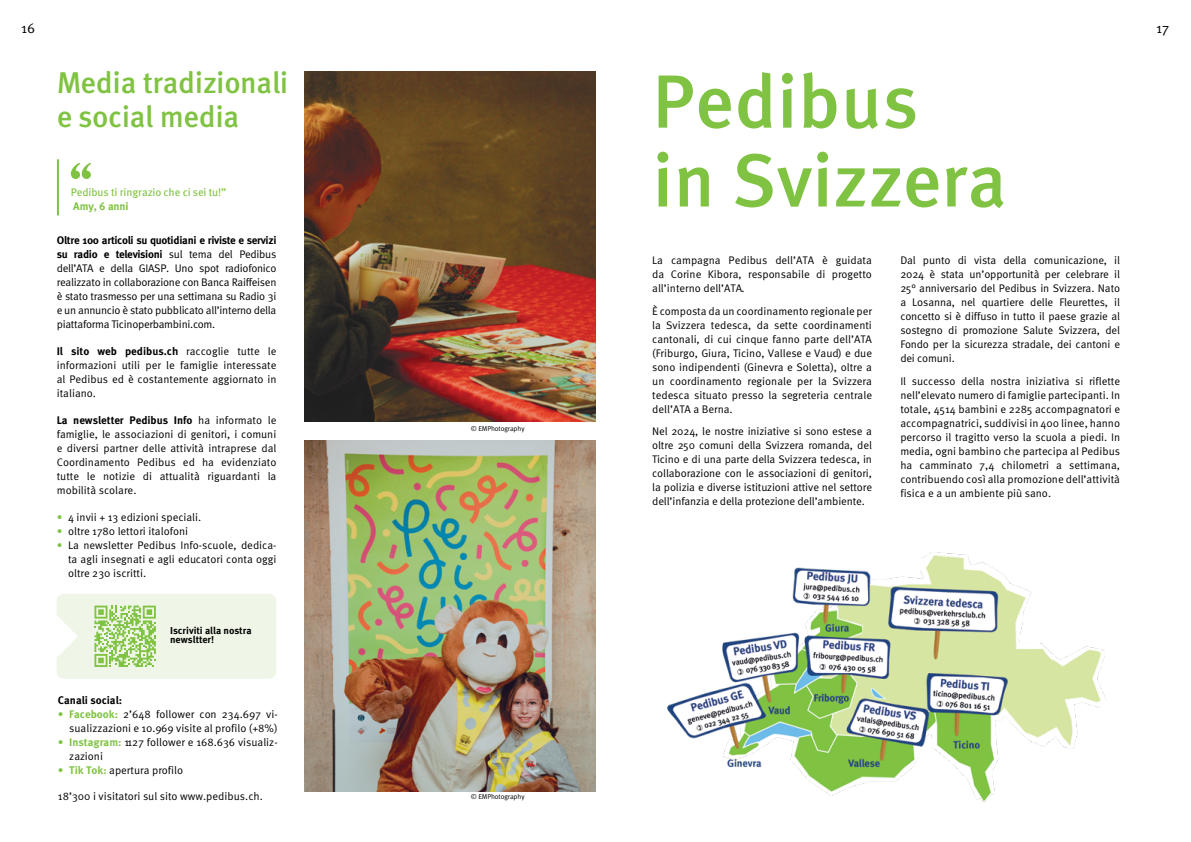
<style>
.page{position:relative;width:1191px;height:842px;background:#fff}
.page>*{position:absolute;margin:0;border:0;box-sizing:border-box;transform-origin:0 0}
.t1{font:500 75.3px/78.8px "FF Meta Pro";color:#80c342}
.t2{font:500 30px/33px "FF Meta Pro";letter-spacing:-.01em;color:#80c342}
.t3{font:14px "FF Meta Pro";color:#000}
.t4{font:11px/14px "FF Meta Pro";color:#000;text-align:justify}
.t5{font:11px "FF Meta Pro";letter-spacing:-.01em;color:#80c342}
.t6{font:700 11px "FF Meta Pro";color:#000}
.t7{font:700 11px "FF Meta Pro";letter-spacing:-.01em;color:#80c342}
.t8{font:700 10px/9px "FF Meta Pro";color:#000}
.t9{font:7px "FF Meta Pro";letter-spacing:-.02em;color:#000}
.s1{font-weight:700}
.s2{color:#80c342}
.s3{font-weight:700;color:#80c342}
</style>
<div class="page">
<img style="left:667px;top:552px;width:439px;height:251px">
<img style="left:305px;top:71px;width:290px;height:351px">
<img style="left:305px;top:441px;width:290px;height:350px">
<hr style="left:57px;top:159px;width:2px;height:56px;background:#80c342">
<svg style="left:71px;top:163px;width:20px;height:16px"></svg>
<svg style="left:57px;top:594px;width:219px;height:85px"></svg>
<p class="t3" style="left:21px;top:18px;width:16px">16</p>
<p class="t3" style="left:1156px;top:18px;width:15px">17</p>
<h2 class="t2" style="left:57px;top:65px;width:233px">Media tradizionali e social media</h2>
<p class="t5" style="left:71px;top:184px;width:157px">Pedibus ti ringrazio che ci sei tu!”</p>
<p class="t7" style="left:73px;top:198px;width:57px">Amy, 6 anni</p>
<p class="t4" style="left:57px;top:233px;width:221px"><span class="s1">Oltre 100 articoli su quotidiani e riviste e servizi su radio e televisioni</span> sul tema del Pedibus dell’ATA e della GIASP. Uno spot radiofonico realizzato in collaborazione con Banca Raiffeisen è stato trasmesso per una settimana su Radio 3i e un annuncio è stato pubblicato all’interno della piattaforma Ticinoperbambini.com.</p>
<p class="t4" style="left:57px;top:344px;width:221px"><span class="s1">Il sito web pedibus.ch</span> raccoglie tutte le informazioni utili per le famiglie interessate al Pedibus ed è costantemente aggiornato in italiano.</p>
<p class="t4" style="left:57px;top:412px;width:221px"><span class="s1">La newsletter Pedibus Info</span> ha informato le famiglie, le associazioni di genitori, i comuni e diversi partner delle attività intraprese dal Coordinamento Pedibus ed ha evidenziato tutte le notizie di attualità riguardanti la mobilità scolare.</p>
<p class="t4" style="left:57px;top:509px;width:146px"><span class="s2">•</span> 4 invii + 13 edizioni speciali.</p>
<p class="t4" style="left:57px;top:523px;width:133px"><span class="s2">•</span> oltre 1780 lettori italofoni</p>
<p class="t4" style="left:68px;top:537px;width:210px;text-indent:-11px"><span class="s2">•</span> La newsletter Pedibus Info-scuole, dedica&shy;ta agli insegnati e agli educatori conta oggi oltre 230 iscritti.</p>
<p class="t8" style="left:170px;top:626px;width:83px">Iscriviti alla nostra newsltter!</p>
<p class="t6" style="left:58px;top:692px;width:66px">Canali social:</p>
<p class="t4" style="left:58px;top:707px;width:221px;text-align:right"><span class="s2">•</span> <span class="s3">Facebook:</span> 2’648 follower con 234.697 vi&shy;sualizzazioni e 10.969 visite al profilo (+8%)</p>
<p class="t4" style="left:69px;top:735px;width:210px;text-indent:-11px"><span class="s2">•</span> <span class="s3">Instagram:</span> 1127 follower e 168.636 visualiz&shy;zazioni</p>
<p class="t4" style="left:58px;top:763px;width:127px"><span class="s2">•</span> <span class="s3">Tik Tok:</span> apertura profilo</p>
<p class="t4" style="left:58px;top:788px;width:206px">18’300 i visitatori sul sito www.pedibus.ch.</p>
<p class="t9" style="left:471px;top:423px;width:55px">© EMPhotography</p>
<p class="t9" style="left:471px;top:792px;width:55px">© EMPhotography</p>
<h1 class="t1" style="left:652px;top:57px;width:356px">Pedibus<br>in Svizzera</h1>
<p class="t4" style="left:652px;top:253px;width:221px">La campagna Pedibus dell’ATA è guidata da Corine Kibora, responsabile di progetto all’interno dell’ATA.</p>
<p class="t4" style="left:652px;top:303px;width:221px">È composta da un coordinamento regionale per la Svizzera tedesca, da sette coordinamenti cantonali, di cui cinque fanno parte dell’ATA (Friburgo, Giura, Ticino, Vallese e Vaud) e due sono indipendenti (Ginevra e Soletta), oltre a un coordinamento regionale per la Svizzera tedesca situato presso la segreteria centrale dell’ATA a Berna.</p>
<p class="t4" style="left:652px;top:424px;width:221px">Nel 2024, le nostre iniziative si sono estese a oltre 250 comuni della Svizzera romanda, del Ticino e di una parte della Svizzera tedesca, in collaborazione con le associazioni di genitori, la polizia e diverse istituzioni attive nel settore dell’infanzia e della protezione dell’ambiente.</p>
<p class="t4" style="left:900px;top:253px;width:221px">Dal punto di vista della comunicazione, il 2024 è stata un’opportunità per celebrare il 25° anniversario del Pedibus in Svizzera. Nato a Losanna, nel quartiere delle Fleurettes, il concetto si è diffuso in tutto il paese grazie al sostegno di promozione Salute Svizzera, del Fondo per la sicurezza stradale, dei cantoni e dei comuni.</p>
<p class="t4" style="left:900px;top:373px;width:221px">Il successo della nostra iniziativa si riflette nell’elevato numero di famiglie partecipanti. In totale, 4514 bambini e 2285 accompagnatori e accompagnatrici, suddivisi in 400 linee, hanno percorso il tragitto verso la scuola a piedi. In media, ogni bambino che partecipa al Pedibus ha camminato 7,4 chilometri a settimana, contribuendo così alla promozione dell’attività fisica e a un ambiente più sano.</p>
</div>
